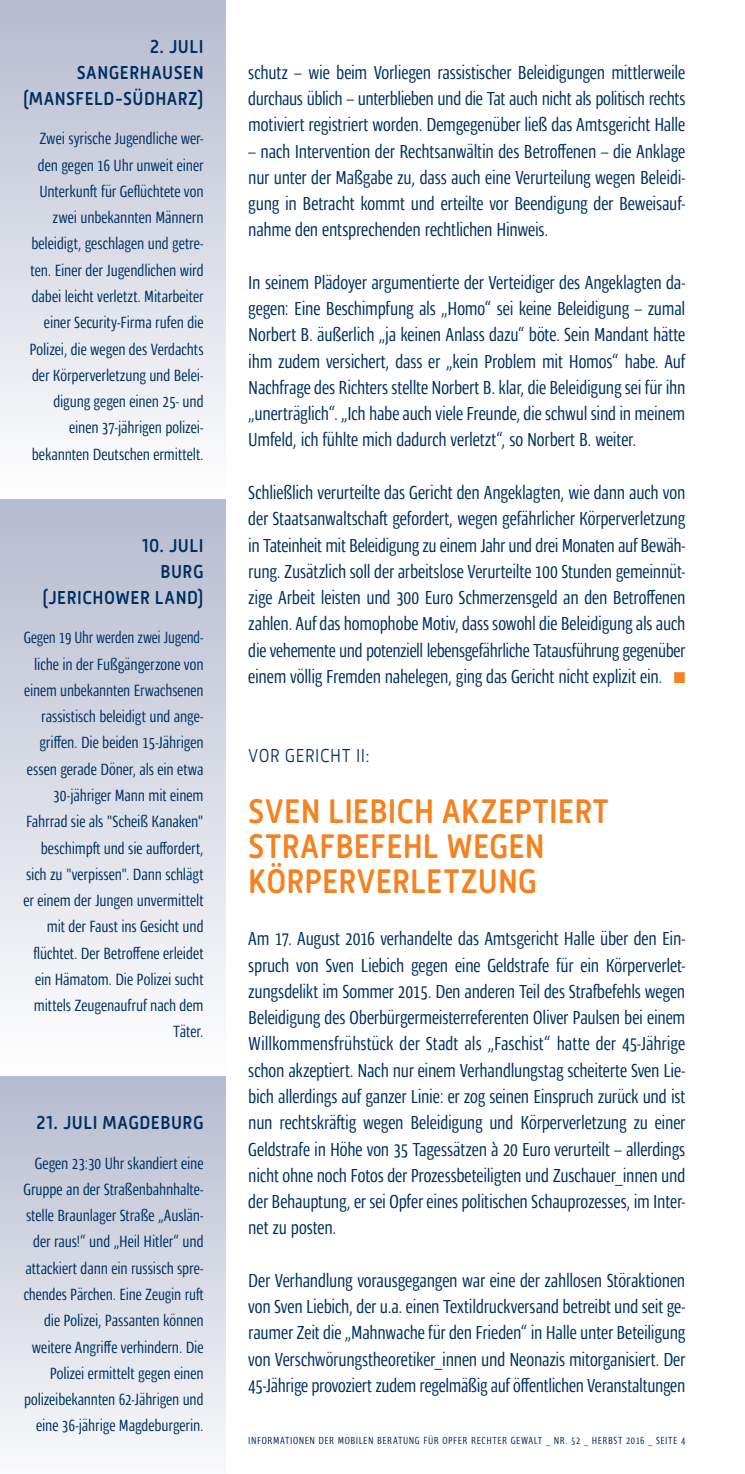
<style>
.page{position:relative;width:745px;height:1474px;background:#fff}
.page>*{position:absolute;margin:0;border:0;box-sizing:border-box;transform-origin:0 0}
.Headline{font:500 35px/35px "Mic 32 New Rounded";color:#f58220;scale:.9 1}
.Fließtext{font:19.25px/26.2px "Ardoise Pro Tight";letter-spacing:-.01em;color:#00305f;text-align:justify}
.Chronikhead_links{font:500 19.25px/26.2px "Mic 32 New Rounded";letter-spacing:.03em;color:#00305f;text-align:right;scale:.9 1}
.Kopfzeile{font:300 19.25px "Mic 32 New Rounded";letter-spacing:.025em;color:#00305f;scale:.9 1}
.Chroniktext_links{font:16.62px/26.2px "Ardoise Pro Tight";letter-spacing:-.005em;color:#00305f;text-align:right}
.Chronikhead_links-2{font:16.62px/26.2px "Ardoise Pro Tight";letter-spacing:-.005em;color:#00305f;text-align:right;scale:.96 1}
.t1{font:10.5px "Ardoise Pro Tight";letter-spacing:.045em;color:#00305f}
.s1{color:#f58220}
</style>
<div class="page">
<div style="left:0;top:1076px;width:226px;height:397px;background:linear-gradient(to bottom,#b5bbcf,#f9fafb)"></div>
<div style="left:0;top:499px;width:226px;height:577px;background:linear-gradient(to bottom,#b6bbcf,#fefefe)"></div>
<div style="left:0;top:0;width:226px;height:499px;background:linear-gradient(to bottom,#b6bbcf,#fefefe)"></div>
<hr style="left:0;top:0;width:226px;height:1px;background:#b6bcd0">
<p class="Chronikhead_links" style="left:150px;top:33px;width:61px">2. JULI</p>
<p class="Chronikhead_links" style="left:23px;top:59px;width:202px">SANGERHAUSEN (MANSFELD-SÜDHARZ)</p>
<p class="Chroniktext_links" style="left:29px;top:124px;width:175px">Zwei syrische Jugendliche wer&shy;den gegen 16 Uhr unweit einer<br>Unterkunft für Geflüchtete von zwei unbekannten Männern beleidigt, geschlagen und getre&shy;ten. Einer der Jugendlichen wird dabei leicht verletzt. Mitarbeiter einer Security-Firma rufen die<br>Polizei, die wegen des Verdachts der Körperverletzung und Belei&shy;digung gegen einen 25- und einen 37-jährigen polizei&shy;bekannten Deutschen ermittelt.</p>
<p class="Chronikhead_links" style="left:142px;top:532px;width:70px">10. JULI</p>
<p class="Chronikhead_links" style="left:160px;top:558px;width:49px">BURG</p>
<p class="Chronikhead_links" style="left:43px;top:584px;width:180px">(JERICHOWER LAND)</p>
<p class="Chronikhead_links-2" style="left:24px;top:623px;width:189px">Gegen 19 Uhr werden zwei Jugend&shy;liche in der Fußgängerzone von einem unbekannten Erwachsenen rassistisch beleidigt und ange&shy;griffen. Die beiden 15-Jährigen essen gerade Döner, als ein etwa<br>30-jähriger Mann mit einem<br>Fahrrad sie als "Scheiß Kanaken" beschimpft und sie auf-fordert, sich zu "verpissen". Dann schlägt er einem der Jungen unvermittelt mit der Faust ins Gesicht und flüchtet. Der Betroffene erleidet ein Hämatom. Die Polizei sucht mittels Zeugenaufruf nach dem<br>Täter.</p>
<p class="Chronikhead_links" style="left:37px;top:1109px;width:187px">21. JULI MAGDEBURG</p>
<p class="Chroniktext_links" style="left:24px;top:1148px;width:181px">Gegen 23:30 Uhr skandiert eine Gruppe an der Straßenbahnhalte&shy;stelle Braunlager Straße „Auslän&shy;der raus!“ und „Heil Hitler“ und attackiert dann ein russisch spre&shy;chendes Pärchen. Eine Zeugin ruft die Polizei, Passanten können weitere Angriffe verhindern. Die Polizei ermittelt gegen einen polizeibekannten 62-Jährigen und eine 36-jährige Magdeburgerin.</p>
<p class="Fließtext" style="left:248px;top:57px;width:438px">schutz – wie beim Vorliegen rassistischer Beleidigungen mittlerweile durchaus üblich – unterblieben und die Tat auch nicht als politisch rechts motiviert registriert worden. Demgegenüber ließ das Amtsgericht Halle</p>
<p class="Fließtext" style="left:248px;top:136px;width:438px">– nach Intervention der Rechtsanwältin des Betroffenen – die Anklage nur unter der Maßgabe zu, dass auch eine Verurteilung wegen Beleidi&shy;gung in Betracht kommt und erteilte vor Beendigung der Beweisauf&shy;nahme den entsprechenden rechtlichen Hinweis.</p>
<p class="Fließtext" style="left:248px;top:267px;width:438px">In seinem Plädoyer argumentierte der Verteidiger des Angeklagten da&shy;gegen: Eine Beschimpfung als „Homo“ sei keine Beleidigung – zumal Norbert B. äußerlich „ja keinen Anlass dazu“ böte. Sein Mandant hätte ihm zudem versichert, dass er „kein Problem mit Homos“ habe. Auf Nachfrage des Richters stellte Norbert B. klar, die Beleidigung sei für ihn „unerträglich“. „Ich habe auch viele Freunde, die schwul sind in meinem Umfeld, ich fühlte mich dadurch verletzt“, so Norbert B. weiter.</p>
<p class="Fließtext" style="left:248px;top:477px;width:438px">Schließlich verurteilte das Gericht den Angeklagten, wie dann auch von der Staatsanwaltschaft gefordert, wegen gefährlicher Körperverletzung in Tateinheit mit Beleidigung zu einem Jahr und drei Monaten auf Bewäh&shy;rung. Zusätzlich soll der arbeitslose Verurteilte 100 Stunden gemeinnüt&shy;zige Arbeit leisten und 300 Euro Schmerzensgeld an den Betroffenen zahlen. Auf das homophobe Motiv, dass sowohl die Beleidigung als auch die vehemente und potenziell lebensgefährliche Tatausführung gegenüber einem völlig Fremden nahelegen, ging das Gericht nicht explizit ein. <span class="s1">■</span></p>
<p class="Kopfzeile" style="left:248px;top:744px;width:136px">VOR GERICHT II:</p>
<p class="Headline" style="left:248px;top:793px;width:402px">SVEN LIEBICH AKZEPTIERT<br>STRAFBEFEHL WEGEN</p>
<p class="Headline" style="left:248px;top:863px;width:322px">KÖRPERVERLETZUNG</p>
<p class="Fließtext" style="left:248px;top:923px;width:438px">Am 17. August 2016 verhandelte das Amtsgericht Halle über den Ein&shy;spruch von Sven Liebich gegen eine Geldstrafe für ein Körperverlet&shy;zungsdelikt im Sommer 2015. Den anderen Teil des Strafbefehls wegen Beleidigung des Oberbürgermeisterreferenten Oliver Paulsen bei einem Willkommensfrühstück der Stadt als „Faschist“ hatte der 45-Jährige schon akzeptiert. Nach nur einem Verhandlungstag scheiterte Sven Lie&shy;bich allerdings auf ganzer Linie: er zog seinen Einspruch zurück und ist nun rechtskräftig wegen Beleidigung und Körperverletzung zu einer Geldstrafe in Höhe von 35 Tagessätzen à 20 Euro verurteilt – allerdings nicht ohne noch Fotos der Prozessbeteiligten und Zuschauer_innen und der Behauptung, er sei Opfer eines politischen Schauprozesses, im Inter&shy;net zu posten.</p>
<p class="Fließtext" style="left:248px;top:1265px;width:438px">Der Verhandlung vorausgegangen war eine der zahllosen Störaktionen von Sven Liebich, der u.a. einen Textildruckversand betreibt und seit ge&shy;raumer Zeit die „Mahnwache für den Frieden“ in Halle unter Beteiligung von Verschwörungstheoretiker_innen und Neonazis mitorganisiert. Der 45-Jährige provoziert zudem regelmäßig auf öffentlichen Veranstaltungen</p>
<p class="t1" style="left:248px;top:1432px;width:438px">INFORMATIONEN DER MOBILEN BERATUNG FÜR OPFER RECHTER GEWALT _ NR. 52 _ HERBST 2016 _ SEITE 4</p>
</div>
